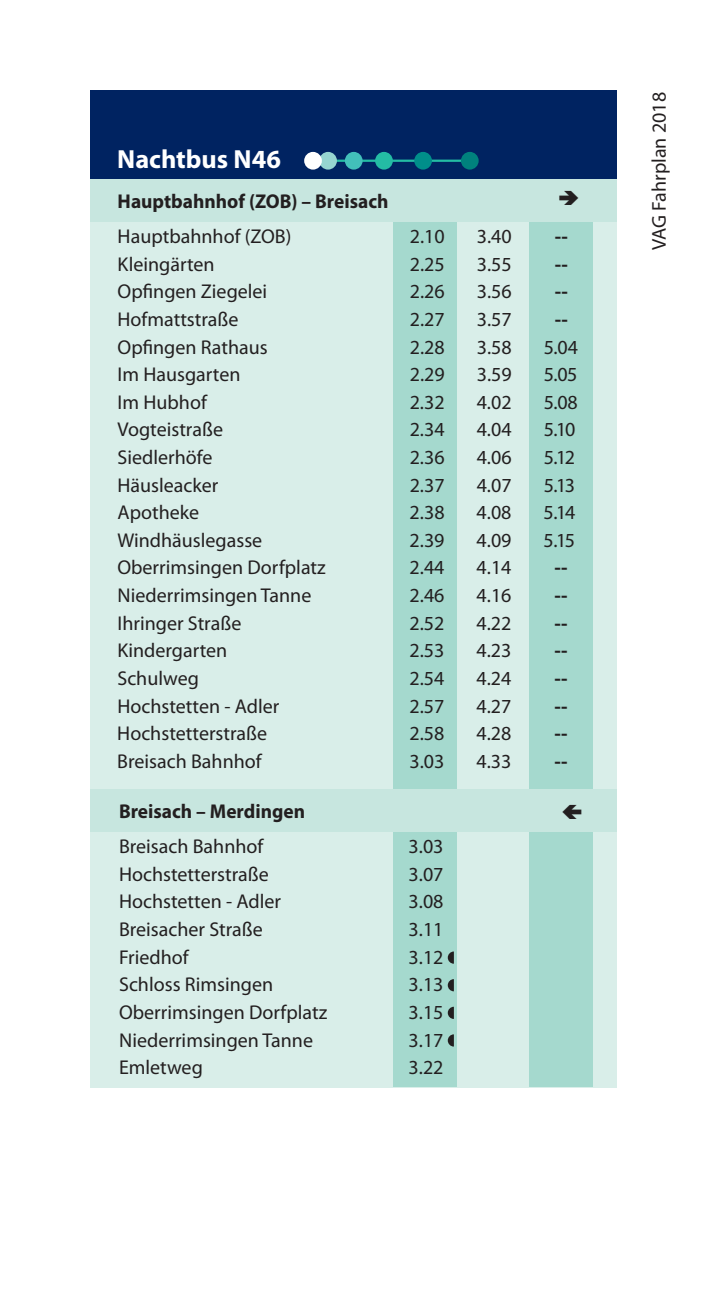
<style>
.page{position:relative;width:709px;height:1312px;background:#fff}
.page>*{position:absolute;margin:0;border:0;box-sizing:border-box;transform-origin:0 0}
.t1{font:700 26.25px "Myriad Pro";color:#fff}
.t2{font:20px "Myriad Pro";color:#231f20}
.t3{font:700 20px "Myriad Pro";color:#231f20}
</style>
<div class="page">
<div style="left:90px;top:180px;width:526px;height:906px;background:#d9eee9"></div>
<div style="left:393px;top:169px;width:64px;height:917px;background:#a5d9ce"></div>
<div style="left:529px;top:169px;width:64px;height:917px;background:#a5d9ce"></div>
<div style="left:90px;top:90px;width:527px;height:89px;background:#002361"></div>
<hr style="left:315px;top:159px;width:155px;height:3px;background:#24bca4">
<div style="left:461px;top:152px;width:17px;height:17px;background:#00817d;border-radius:50%"></div>
<div style="left:414px;top:152px;width:18px;height:17px;background:#008e8a;border-radius:50%"></div>
<div style="left:375px;top:152px;width:18px;height:17px;background:#24bca4;border-radius:50%"></div>
<div style="left:345px;top:152px;width:17px;height:17px;background:#42c0ba;border-radius:50%"></div>
<div style="left:319px;top:152px;width:18px;height:17px;background:#96d5d0;border-radius:50%"></div>
<div style="left:304px;top:152px;width:18px;height:17px;background:#fff;border-radius:50%"></div>
<div style="left:90px;top:180px;width:526px;height:42px;background:#c7e6df"></div>
<div style="left:90px;top:789px;width:526px;height:42px;background:#c7e6df"></div>
<svg style="left:448px;top:951px;width:6px;height:12px"></svg>
<svg style="left:448px;top:979px;width:6px;height:12px"></svg>
<svg style="left:448px;top:1006px;width:6px;height:12px"></svg>
<svg style="left:448px;top:1034px;width:6px;height:12px"></svg>
<h1 class="t1" style="left:117px;top:142px;width:165px">Nachtbus N46</h1>
<p class="t3" style="left:118px;top:188px;width:272px">Hauptbahnhof (ZOB) – Breisach</p>
<p class="t2" style="left:118px;top:224px;width:175px">Hauptbahnhof (ZOB)</p>
<p class="t2" style="left:410px;top:224px;width:36px">2.10</p>
<p class="t2" style="left:477px;top:224px;width:36px">3.40</p>
<p class="t3" style="left:554px;top:223px;width:15px">--</p>
<p class="t2" style="left:118px;top:251px;width:99px">Kleingärten</p>
<p class="t2" style="left:410px;top:251px;width:36px">2.25</p>
<p class="t2" style="left:477px;top:251px;width:36px">3.55</p>
<p class="t3" style="left:554px;top:251px;width:15px">--</p>
<p class="t2" style="left:118px;top:279px;width:151px">Opfingen Ziegelei</p>
<p class="t2" style="left:410px;top:279px;width:36px">2.26</p>
<p class="t2" style="left:477px;top:279px;width:36px">3.56</p>
<p class="t3" style="left:554px;top:278px;width:15px">--</p>
<p class="t2" style="left:118px;top:307px;width:122px">Hofmattstraße</p>
<p class="t2" style="left:410px;top:307px;width:36px">2.27</p>
<p class="t2" style="left:477px;top:307px;width:36px">3.57</p>
<p class="t3" style="left:554px;top:306px;width:15px">--</p>
<p class="t2" style="left:118px;top:334px;width:152px">Opfingen Rathaus</p>
<p class="t2" style="left:410px;top:334px;width:36px">2.28</p>
<p class="t2" style="left:477px;top:334px;width:36px">3.58</p>
<p class="t2" style="left:543px;top:334px;width:36px">5.04</p>
<p class="t2" style="left:118px;top:362px;width:124px">Im Hausgarten</p>
<p class="t2" style="left:410px;top:362px;width:36px">2.29</p>
<p class="t2" style="left:477px;top:362px;width:36px">3.59</p>
<p class="t2" style="left:543px;top:362px;width:35px">5.05</p>
<p class="t2" style="left:117px;top:389px;width:91px">Im Hubhof</p>
<p class="t2" style="left:410px;top:389px;width:36px">2.32</p>
<p class="t2" style="left:476px;top:389px;width:36px">4.02</p>
<p class="t2" style="left:543px;top:389px;width:36px">5.08</p>
<p class="t2" style="left:117px;top:417px;width:107px">Vogteistraße</p>
<p class="t2" style="left:410px;top:417px;width:36px">2.34</p>
<p class="t2" style="left:476px;top:417px;width:36px">4.04</p>
<p class="t2" style="left:543px;top:417px;width:33px">5.10</p>
<p class="t2" style="left:117px;top:445px;width:96px">Siedlerhöfe</p>
<p class="t2" style="left:410px;top:445px;width:36px">2.36</p>
<p class="t2" style="left:476px;top:445px;width:36px">4.06</p>
<p class="t2" style="left:543px;top:445px;width:33px">5.12</p>
<p class="t2" style="left:117px;top:472px;width:102px">Häusleacker</p>
<p class="t2" style="left:409px;top:472px;width:36px">2.37</p>
<p class="t2" style="left:476px;top:472px;width:36px">4.07</p>
<p class="t2" style="left:543px;top:472px;width:33px">5.13</p>
<p class="t2" style="left:117px;top:500px;width:83px">Apotheke</p>
<p class="t2" style="left:409px;top:500px;width:36px">2.38</p>
<p class="t2" style="left:476px;top:500px;width:36px">4.08</p>
<p class="t2" style="left:543px;top:500px;width:33px">5.14</p>
<p class="t2" style="left:117px;top:527px;width:146px">Windhäuslegasse</p>
<p class="t2" style="left:409px;top:527px;width:36px">2.39</p>
<p class="t2" style="left:476px;top:527px;width:36px">4.09</p>
<p class="t2" style="left:543px;top:527px;width:33px">5.15</p>
<p class="t2" style="left:117px;top:555px;width:210px">Oberrimsingen Dorfplatz</p>
<p class="t2" style="left:409px;top:555px;width:36px">2.44</p>
<p class="t2" style="left:476px;top:555px;width:36px">4.14</p>
<p class="t3" style="left:554px;top:554px;width:15px">--</p>
<p class="t2" style="left:117px;top:583px;width:195px">Niederrimsingen Tanne</p>
<p class="t2" style="left:409px;top:583px;width:36px">2.46</p>
<p class="t2" style="left:476px;top:583px;width:36px">4.16</p>
<p class="t3" style="left:554px;top:582px;width:15px">--</p>
<p class="t2" style="left:117px;top:610px;width:125px">Ihringer Straße</p>
<p class="t2" style="left:409px;top:610px;width:36px">2.52</p>
<p class="t2" style="left:476px;top:610px;width:36px">4.22</p>
<p class="t3" style="left:554px;top:609px;width:15px">--</p>
<p class="t2" style="left:117px;top:638px;width:111px">Kindergarten</p>
<p class="t2" style="left:409px;top:638px;width:36px">2.53</p>
<p class="t2" style="left:476px;top:638px;width:36px">4.23</p>
<p class="t3" style="left:554px;top:637px;width:15px">--</p>
<p class="t2" style="left:117px;top:665px;width:83px">Schulweg</p>
<p class="t2" style="left:409px;top:665px;width:36px">2.54</p>
<p class="t2" style="left:476px;top:665px;width:36px">4.24</p>
<p class="t3" style="left:554px;top:665px;width:15px">--</p>
<p class="t2" style="left:117px;top:693px;width:163px">Hochstetten - Adler</p>
<p class="t2" style="left:409px;top:693px;width:36px">2.57</p>
<p class="t2" style="left:476px;top:693px;width:36px">4.27</p>
<p class="t3" style="left:554px;top:692px;width:15px">--</p>
<p class="t2" style="left:117px;top:721px;width:151px">Hochstetterstraße</p>
<p class="t2" style="left:409px;top:721px;width:36px">2.58</p>
<p class="t2" style="left:476px;top:721px;width:36px">4.28</p>
<p class="t3" style="left:554px;top:720px;width:15px">--</p>
<p class="t2" style="left:117px;top:748px;width:146px">Breisach Bahnhof</p>
<p class="t2" style="left:409px;top:748px;width:36px">3.03</p>
<p class="t2" style="left:476px;top:748px;width:36px">4.33</p>
<p class="t3" style="left:554px;top:747px;width:15px">--</p>
<p class="t3" style="left:119px;top:797px;width:187px">Breisach – Merdingen</p>
<p class="t2" style="left:119px;top:834px;width:146px">Breisach Bahnhof</p>
<p class="t2" style="left:408px;top:834px;width:36px">3.03</p>
<p class="t2" style="left:119px;top:861px;width:151px">Hochstetterstraße</p>
<p class="t2" style="left:408px;top:861px;width:36px">3.07</p>
<p class="t2" style="left:119px;top:889px;width:163px">Hochstetten - Adler</p>
<p class="t2" style="left:408px;top:889px;width:36px">3.08</p>
<p class="t2" style="left:119px;top:916px;width:145px">Breisacher Straße</p>
<p class="t2" style="left:408px;top:916px;width:36px">3.11</p>
<p class="t2" style="left:119px;top:944px;width:71px">Friedhof</p>
<p class="t2" style="left:408px;top:944px;width:36px">3.12</p>
<p class="t2" style="left:119px;top:972px;width:156px">Schloss Rimsingen</p>
<p class="t2" style="left:408px;top:972px;width:36px">3.13</p>
<p class="t2" style="left:119px;top:999px;width:210px">Oberrimsingen Dorfplatz</p>
<p class="t2" style="left:408px;top:999px;width:36px">3.15</p>
<p class="t2" style="left:119px;top:1027px;width:195px">Niederrimsingen Tanne</p>
<p class="t2" style="left:408px;top:1027px;width:36px">3.17</p>
<p class="t2" style="left:119px;top:1054px;width:85px">Emletweg</p>
<p class="t2" style="left:408px;top:1054px;width:36px">3.22</p>
<p class="t2" style="left:647px;top:250px;width:159px;rotate:-90deg">VAG Fahrplan 2018</p>
</div>
